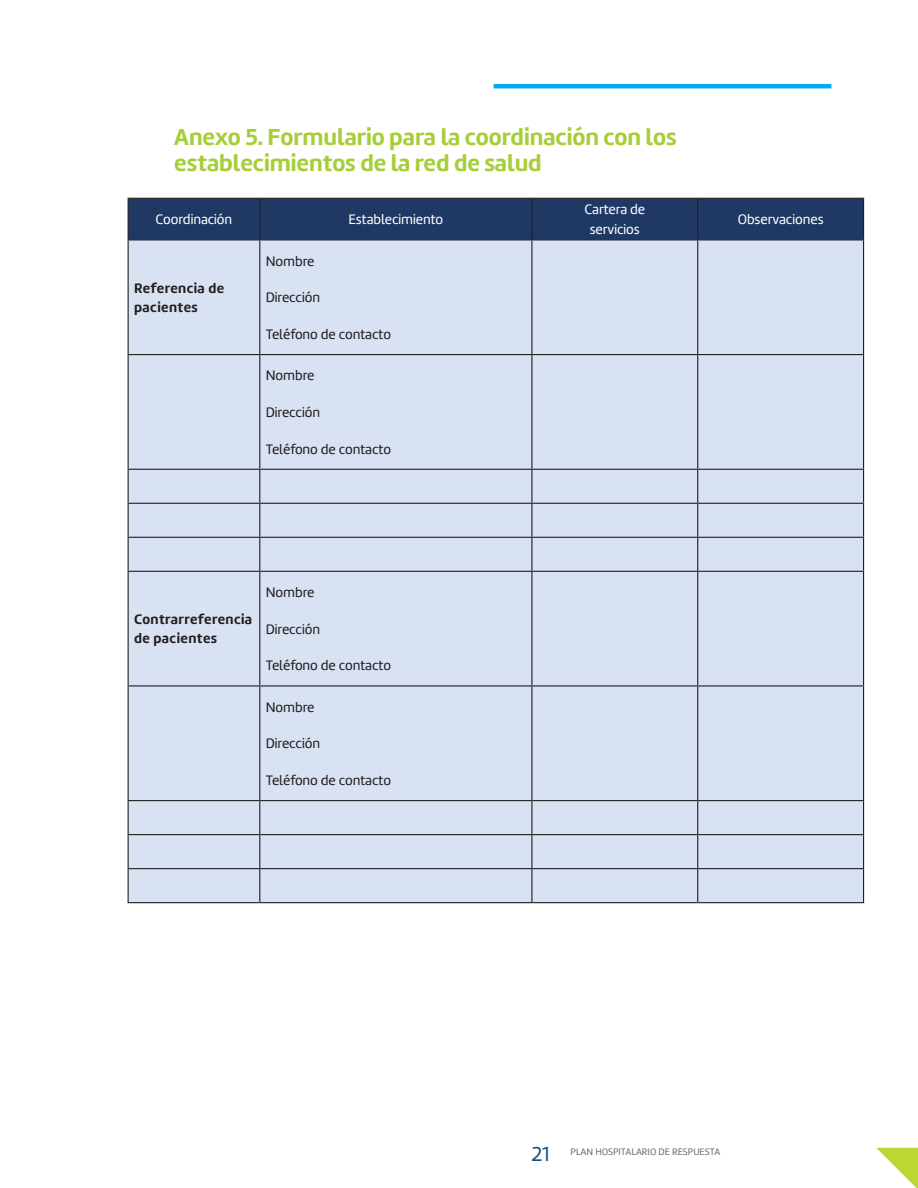
<style>
.page{position:relative;width:918px;height:1188px;background:#fff}
.page>*{position:absolute;margin:0;border:0;box-sizing:border-box;transform-origin:0 0}
.t1{font:700 24px/26px "Marine";color:#a6ce39}
.t2{font:14.25px "Marine";letter-spacing:-.005em;color:#231f20}
.t3{font:14.25px/19.5px "Marine";letter-spacing:-.005em;color:#fff;text-align:center}
.t4{font:700 14.25px/19.5px "Marine";letter-spacing:.03em;color:#231f20}
.t5{font:9.75px "Marine";color:#6c6d70}
.s1{font-size:21px;color:#1a547c}
</style>
<div class="page">
<hr style="left:494px;top:84px;width:337px;height:4px;background:#00aeef">
<svg style="left:876px;top:1148px;width:42px;height:40px"></svg>
<div style="left:129px;top:199px;width:734px;height:40px;background:#1f3864"></div>
<div style="left:129px;top:240px;width:734px;height:560px;background:#d9e2f3"></div>
<div style="left:260px;top:240px;width:603px;height:114px;background:#d9e2f3"></div>
<div style="left:260px;top:355px;width:603px;height:148px;background:#d9e2f3"></div>
<div style="left:260px;top:538px;width:603px;height:147px;background:#d9e2f3"></div>
<div style="left:260px;top:687px;width:603px;height:113px;background:#d9e2f3"></div>
<div style="left:129px;top:801px;width:734px;height:101px;background:#d9e2f3"></div>
<hr style="left:260px;top:503px;width:272px;height:1px;background:#231f20">
<hr style="left:532px;top:503px;width:166px;height:1px;background:#231f20">
<hr style="left:698px;top:503px;width:166px;height:1px;background:#231f20">
<hr style="left:531px;top:504px;width:1px;height:33px;background:#231f20">
<hr style="left:697px;top:504px;width:1px;height:33px;background:#231f20">
<hr style="left:863px;top:504px;width:1px;height:33px;background:#231f20">
<hr style="left:697px;top:199px;width:1px;height:40px;background:#231f20">
<hr style="left:863px;top:199px;width:1px;height:40px;background:#231f20">
<hr style="left:531px;top:355px;width:1px;height:114px;background:#231f20">
<hr style="left:697px;top:355px;width:1px;height:114px;background:#231f20">
<hr style="left:863px;top:355px;width:1px;height:114px;background:#231f20">
<hr style="left:260px;top:537px;width:272px;height:1px;background:#231f20">
<hr style="left:531px;top:538px;width:1px;height:33px;background:#231f20">
<hr style="left:697px;top:538px;width:1px;height:33px;background:#231f20">
<hr style="left:863px;top:538px;width:1px;height:33px;background:#231f20">
<hr style="left:260px;top:571px;width:272px;height:1px;background:#231f20">
<hr style="left:532px;top:571px;width:166px;height:1px;background:#231f20">
<hr style="left:531px;top:572px;width:1px;height:113px;background:#231f20">
<hr style="left:698px;top:571px;width:166px;height:1px;background:#231f20">
<hr style="left:697px;top:572px;width:1px;height:113px;background:#231f20">
<hr style="left:863px;top:572px;width:1px;height:113px;background:#231f20">
<hr style="left:260px;top:685px;width:272px;height:2px;background:#231f20">
<hr style="left:532px;top:685px;width:166px;height:2px;background:#231f20">
<hr style="left:531px;top:687px;width:1px;height:113px;background:#231f20">
<hr style="left:698px;top:685px;width:166px;height:2px;background:#231f20">
<hr style="left:697px;top:687px;width:1px;height:113px;background:#231f20">
<hr style="left:863px;top:687px;width:1px;height:113px;background:#231f20">
<hr style="left:128px;top:801px;width:1px;height:33px;background:#231f20">
<hr style="left:260px;top:800px;width:272px;height:1px;background:#231f20">
<hr style="left:259px;top:801px;width:1px;height:33px;background:#231f20">
<hr style="left:532px;top:800px;width:166px;height:1px;background:#231f20">
<hr style="left:531px;top:801px;width:1px;height:33px;background:#231f20">
<hr style="left:698px;top:800px;width:166px;height:1px;background:#231f20">
<hr style="left:697px;top:801px;width:1px;height:33px;background:#231f20">
<hr style="left:863px;top:801px;width:1px;height:33px;background:#231f20">
<hr style="left:128px;top:834px;width:132px;height:1px;background:#231f20">
<hr style="left:128px;top:835px;width:1px;height:33px;background:#231f20">
<hr style="left:260px;top:834px;width:272px;height:1px;background:#231f20">
<hr style="left:259px;top:835px;width:1px;height:33px;background:#231f20">
<hr style="left:532px;top:834px;width:166px;height:1px;background:#231f20">
<hr style="left:531px;top:835px;width:1px;height:33px;background:#231f20">
<hr style="left:698px;top:834px;width:166px;height:1px;background:#231f20">
<hr style="left:697px;top:835px;width:1px;height:33px;background:#231f20">
<hr style="left:863px;top:835px;width:1px;height:33px;background:#231f20">
<hr style="left:128px;top:868px;width:132px;height:1px;background:#231f20">
<hr style="left:128px;top:869px;width:1px;height:33px;background:#231f20">
<hr style="left:260px;top:868px;width:272px;height:1px;background:#231f20">
<hr style="left:259px;top:869px;width:1px;height:33px;background:#231f20">
<hr style="left:532px;top:868px;width:166px;height:1px;background:#231f20">
<hr style="left:531px;top:869px;width:1px;height:33px;background:#231f20">
<hr style="left:698px;top:868px;width:166px;height:1px;background:#231f20">
<hr style="left:697px;top:869px;width:1px;height:33px;background:#231f20">
<hr style="left:863px;top:869px;width:1px;height:33px;background:#231f20">
<hr style="left:128px;top:902px;width:132px;height:1px;background:#231f20">
<hr style="left:260px;top:902px;width:272px;height:1px;background:#231f20">
<hr style="left:532px;top:902px;width:166px;height:1px;background:#231f20">
<hr style="left:698px;top:902px;width:166px;height:1px;background:#231f20">
<hr style="left:532px;top:537px;width:166px;height:1px;background:#231f20">
<hr style="left:260px;top:469px;width:272px;height:1px;background:#231f20">
<hr style="left:532px;top:469px;width:166px;height:1px;background:#231f20">
<hr style="left:531px;top:470px;width:1px;height:33px;background:#231f20">
<hr style="left:698px;top:469px;width:166px;height:1px;background:#231f20">
<hr style="left:697px;top:470px;width:1px;height:33px;background:#231f20">
<hr style="left:863px;top:470px;width:1px;height:33px;background:#231f20">
<hr style="left:698px;top:537px;width:166px;height:1px;background:#231f20">
<hr style="left:128px;top:199px;width:1px;height:40px;background:#231f20">
<hr style="left:128px;top:198px;width:132px;height:1px;background:#231f20">
<hr style="left:260px;top:198px;width:272px;height:1px;background:#231f20">
<hr style="left:532px;top:198px;width:166px;height:1px;background:#231f20">
<hr style="left:698px;top:198px;width:166px;height:1px;background:#231f20">
<hr style="left:259px;top:199px;width:1px;height:40px;background:#231f20">
<hr style="left:531px;top:199px;width:1px;height:40px;background:#231f20">
<hr style="left:260px;top:239px;width:272px;height:1px;background:#231f20">
<hr style="left:532px;top:239px;width:166px;height:1px;background:#231f20">
<hr style="left:698px;top:239px;width:166px;height:1px;background:#231f20">
<hr style="left:531px;top:240px;width:1px;height:114px;background:#231f20">
<hr style="left:697px;top:240px;width:1px;height:114px;background:#231f20">
<hr style="left:863px;top:240px;width:1px;height:114px;background:#231f20">
<hr style="left:260px;top:354px;width:272px;height:1px;background:#231f20">
<hr style="left:532px;top:354px;width:166px;height:1px;background:#231f20">
<hr style="left:698px;top:354px;width:166px;height:1px;background:#231f20">
<hr style="left:128px;top:240px;width:1px;height:114px;background:#231f20">
<hr style="left:128px;top:355px;width:1px;height:114px;background:#231f20">
<hr style="left:128px;top:470px;width:1px;height:33px;background:#231f20">
<hr style="left:128px;top:504px;width:1px;height:33px;background:#231f20">
<hr style="left:128px;top:538px;width:1px;height:33px;background:#231f20">
<hr style="left:128px;top:572px;width:1px;height:113px;background:#231f20">
<hr style="left:128px;top:687px;width:1px;height:113px;background:#231f20">
<hr style="left:128px;top:239px;width:132px;height:1px;background:#231f20">
<hr style="left:259px;top:240px;width:1px;height:114px;background:#231f20">
<hr style="left:259px;top:355px;width:1px;height:114px;background:#231f20">
<hr style="left:259px;top:470px;width:1px;height:33px;background:#231f20">
<hr style="left:259px;top:504px;width:1px;height:33px;background:#231f20">
<hr style="left:259px;top:538px;width:1px;height:33px;background:#231f20">
<hr style="left:259px;top:572px;width:1px;height:113px;background:#231f20">
<hr style="left:259px;top:687px;width:1px;height:113px;background:#231f20">
<hr style="left:128px;top:354px;width:132px;height:1px;background:#231f20">
<hr style="left:128px;top:469px;width:132px;height:1px;background:#231f20">
<hr style="left:128px;top:503px;width:132px;height:1px;background:#231f20">
<hr style="left:128px;top:537px;width:132px;height:1px;background:#231f20">
<hr style="left:128px;top:571px;width:132px;height:1px;background:#231f20">
<hr style="left:128px;top:685px;width:132px;height:2px;background:#231f20">
<hr style="left:128px;top:800px;width:132px;height:1px;background:#231f20">
<h1 class="t1" style="left:174px;top:123px;width:504px">Anexo 5. Formulario para la coordinación con los establecimientos de la red de salud</h1>
<p class="t3" style="left:156px;top:210px;width:78px">Coordinación</p>
<p class="t3" style="left:348px;top:210px;width:96px">Establecimiento</p>
<p class="t3" style="left:585px;top:200px;width:62px">Cartera de servicios</p>
<p class="t3" style="left:738px;top:210px;width:87px">Observaciones</p>
<p class="t4" style="left:134px;top:278px;width:92px">Referencia de pacientes</p>
<p class="t2" style="left:266px;top:252px;width:50px">Nombre</p>
<p class="t2" style="left:266px;top:289px;width:56px">Dirección</p>
<p class="t2" style="left:266px;top:325px;width:127px">Teléfono de contacto</p>
<p class="t2" style="left:266px;top:367px;width:50px">Nombre</p>
<p class="t2" style="left:266px;top:403px;width:56px">Dirección</p>
<p class="t2" style="left:266px;top:440px;width:127px">Teléfono de contacto</p>
<p class="t4" style="left:134px;top:609px;width:120px">Contrarreferencia de pacientes</p>
<p class="t2" style="left:266px;top:583px;width:50px">Nombre</p>
<p class="t2" style="left:266px;top:620px;width:56px">Dirección</p>
<p class="t2" style="left:266px;top:656px;width:127px">Teléfono de contacto</p>
<p class="t2" style="left:266px;top:698px;width:50px">Nombre</p>
<p class="t2" style="left:266px;top:735px;width:56px">Dirección</p>
<p class="t2" style="left:266px;top:771px;width:127px">Teléfono de contacto</p>
<p class="t5" style="left:531px;top:1145px;width:191px"><span class="s1">21</span> PLAN HOSPITALARIO DE RESPUESTA</p>
</div>
